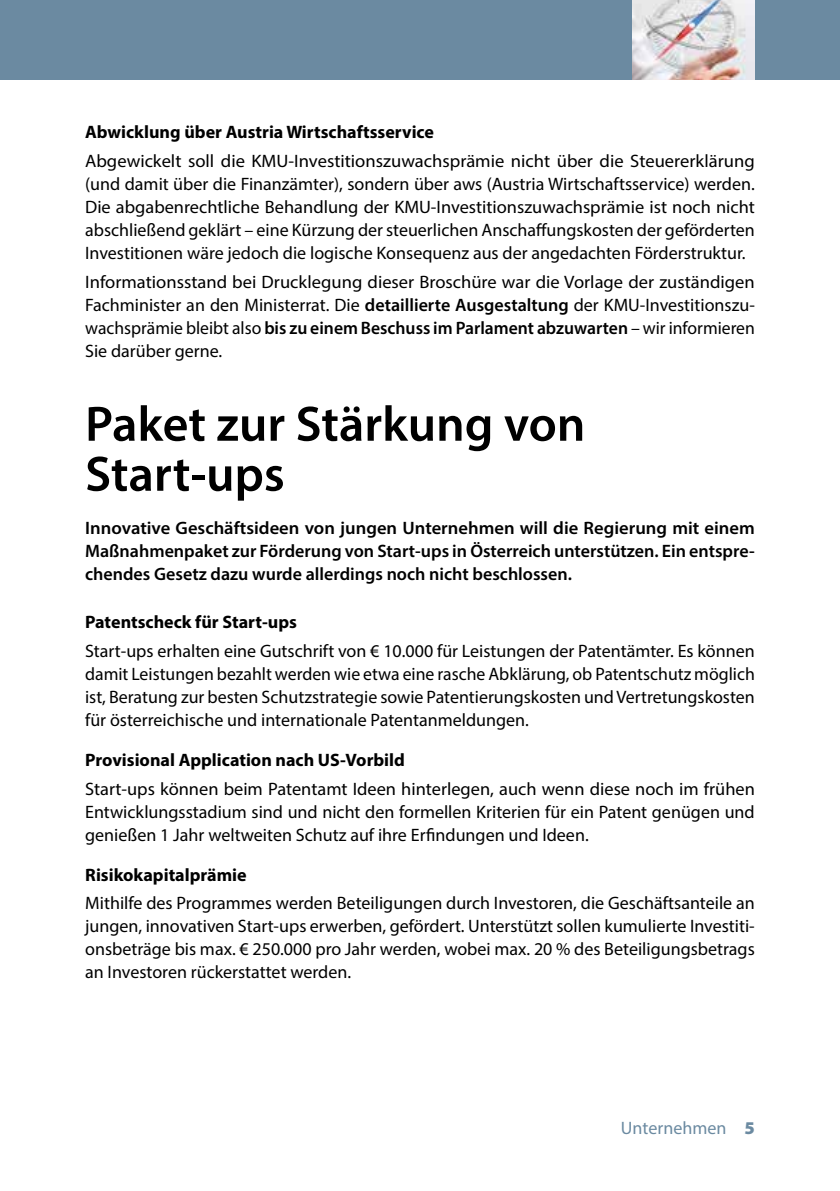
<style>
.page{position:relative;width:840px;height:1191px;background:#fff}
.page>*{position:absolute;margin:0;border:0;box-sizing:border-box;transform-origin:0 0}
.t1{font:600 50px/50px "Myriad Pro";color:#000}
.t2{font:18px/23px "Myriad Pro";color:#000;text-align:justify}
.t3{font:600 18px/23px "Myriad Pro";color:#000;text-align:justify}
.t4{font:700 18px "Myriad Pro";color:#000}
.t5{font:18px "Myriad Pro";color:#6b8aa1}
.s1{font-weight:600}
.s2{font-weight:900}
</style>
<div class="page">
<div style="left:0;top:0;width:839px;height:79px;background:#6b8aa1"></div>
<img style="left:632px;top:0;width:122px;height:79px">
<p class="t4" style="left:85px;top:120px;width:350px">Abwicklung über Austria Wirtschaftsservice</p>
<p class="t2" style="left:85px;top:149px;width:671px">Abgewickelt soll die KMU-Investitionszuwachsprämie nicht über die Steuererklärung (und damit über die Finanzämter), sondern über aws (Austria Wirtschaftsservice) werden.<br>Die abgabenrechtliche Behandlung der KMU-Investitionszuwachsprämie ist noch nicht abschließend geklärt – eine Kürzung der steuerlichen Anschaffungskosten der geförderten Investitionen wäre jedoch die logische Konsequenz aus der angedachten Förderstruktur.</p>
<p class="t2" style="left:85px;top:270px;width:671px">Informationsstand bei Drucklegung dieser Broschüre war die Vorlage der zuständigen Fachminister an den Ministerrat. Die <span class="s1">detaillierte Ausgestaltung</span> der KMU-Investitionszu&shy;wachsprämie bleibt also <span class="s1">bis zu einem Beschuss im Parlament abzuwarten</span> – wir informieren Sie darüber gerne.</p>
<h1 class="t1" style="left:85px;top:398px;width:501px">Paket zur Stärkung von<br>Start-ups</h1>
<p class="t3" style="left:85px;top:515px;width:670px">Innovative Geschäftsideen von jungen Unternehmen will die Regierung mit einem Maßnahmenpaket zur Förderung von Start-ups in Österreich unterstützen. Ein entspre&shy;chendes Gesetz dazu wurde allerdings noch nicht beschlossen.</p>
<p class="t4" style="left:85px;top:610px;width:213px">Patentscheck für Start-ups</p>
<p class="t2" style="left:85px;top:639px;width:670px">Start-ups erhalten eine Gutschrift von € 10.000 für Leistungen der Patentämter. Es können damit Leistungen bezahlt werden wie etwa eine rasche Abklärung, ob Patentschutz möglich ist, Beratung zur besten Schutzstrategie sowie Patentierungskosten und Vertretungskosten für österreichische und internationale Patentanmeldungen.</p>
<p class="t4" style="left:85px;top:748px;width:321px">Provisional Application nach US-Vorbild</p>
<p class="t2" style="left:85px;top:776px;width:671px">Start-ups können beim Patentamt Ideen hinterlegen, auch wenn diese noch im frühen Entwicklungsstadium sind und nicht den formellen Kriterien für ein Patent genügen und genießen 1 Jahr weltweiten Schutz auf ihre Erfindungen und Ideen.</p>
<p class="t4" style="left:85px;top:862px;width:163px">Risikokapitalprämie</p>
<p class="t2" style="left:85px;top:891px;width:670px">Mithilfe des Programmes werden Beteiligungen durch Investoren, die Geschäftsanteile an jungen, innovativen Start-ups erwerben, gefördert. Unterstützt sollen kumulierte Investiti&shy;onsbeträge bis max. € 250.000 pro Jahr werden, wobei max. 20 % des Beteiligungsbetrags an Investoren rückerstattet werden.</p>
<p class="t5" style="left:620px;top:1117px;width:135px">Unternehmen <span class="s2">5</span></p>
</div>
